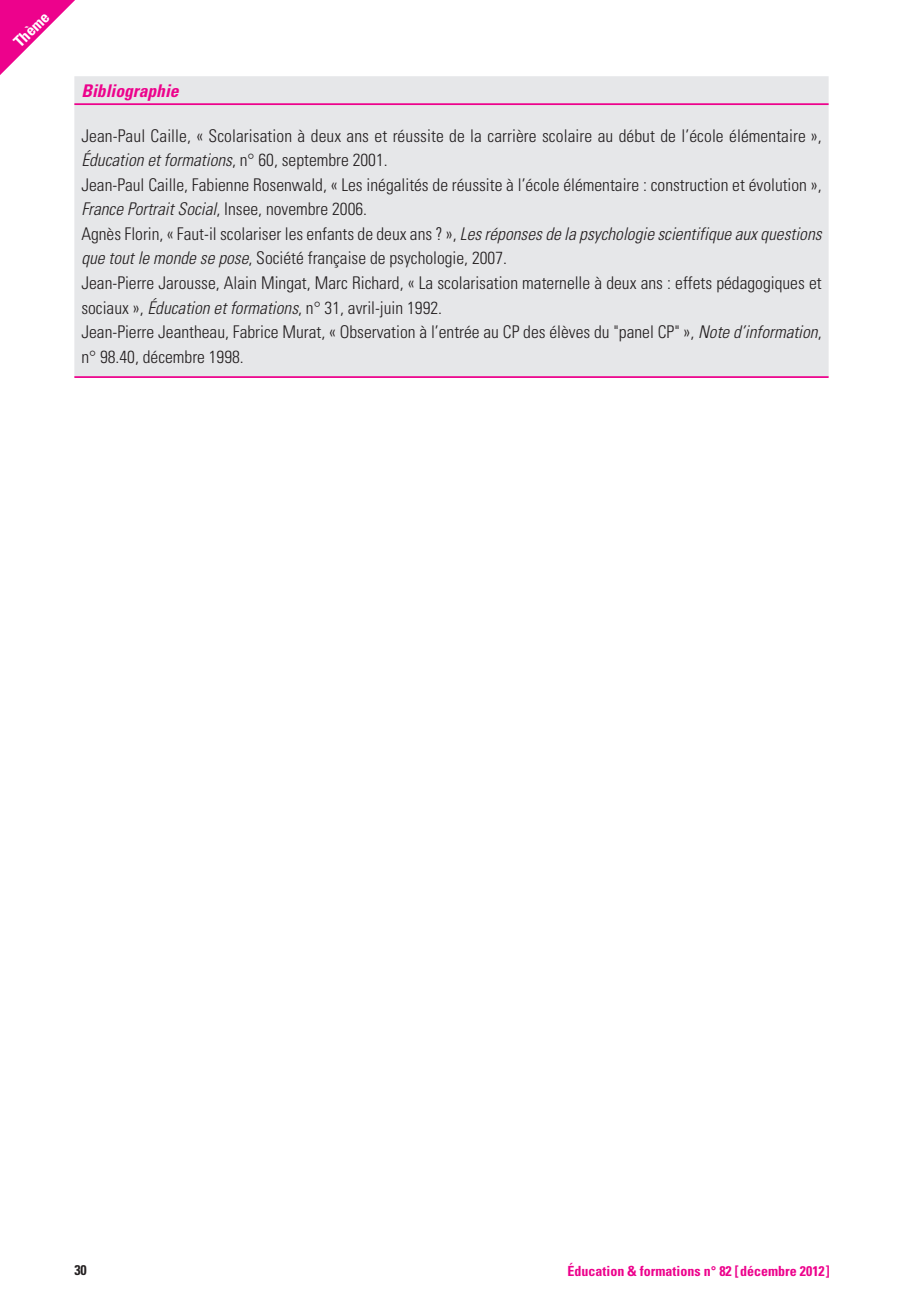
<style>
.page{position:relative;width:918px;height:1315px;background:#fff}
.page>*{position:absolute;margin:0;border:0;box-sizing:border-box;transform-origin:0 0}
.t1{font:300 condensed 17.5px/24.5px "Univers";color:#231f20}
.t2{font:italic 700 condensed 17.5px "Univers";color:#ed028c}
.t3{font:700 condensed 15.75px "Univers";color:#fff}
.t4{font:700 condensed 14px "Univers";color:#ed028c}
.t5{font:700 condensed 14px "Univers";color:#231f20}
.s1{font-style:italic}
</style>
<div class="page">
<div style="left:74px;top:76px;width:754px;height:300px;background:#e6e7e9"></div>
<hr style="left:74px;top:103px;width:754px;height:2px;background:#ed028c">
<hr style="left:74px;top:376px;width:754px;height:2px;background:#ed028c">
<svg style="left:0;top:0;width:100px;height:99px"></svg>
<p class="t3" style="left:10px;top:38px;width:44px;rotate:-45deg">Thème</p>
<p class="t2" style="left:81px;top:80px;width:99px">Bibliographie</p>
<p class="t1" style="left:81px;top:123px;width:742px">Jean-Paul Caille, « Scolarisation à deux ans et réussite de la carrière scolaire au début de l’école élémentaire », <span class="s1">Éducation et formations</span>, n° 60, septembre 2001.<br>Jean-Paul Caille, Fabienne Rosenwald, « Les inégalités de réussite à l’école élémentaire : construction et évolution », <span class="s1">France Portrait Social</span>, Insee, novembre 2006.<br>Agnès Florin, « Faut-il scolariser les enfants de deux ans ? », <span class="s1">Les réponses de la psychologie scientifique aux questions que tout le monde se pose</span>, Société française de psychologie, 2007.<br>Jean-Pierre Jarousse, Alain Mingat, Marc Richard, « La scolarisation maternelle à deux ans : effets pédagogiques et sociaux », <span class="s1">Éducation et formations</span>, n° 31, avril-juin 1992.<br>Jean-Pierre Jeantheau, Fabrice Murat, « Observation à l’entrée au CP des élèves du "panel CP" », <span class="s1">Note d’information</span>, n° 98.40, décembre 1998.</p>
<p class="t5" style="left:74px;top:1261px;width:14px">30</p>
<p class="t4" style="left:567px;top:1262px;width:264px">Éducation &amp; formations n° 82 [ décembre 2012 ]</p>
</div>
